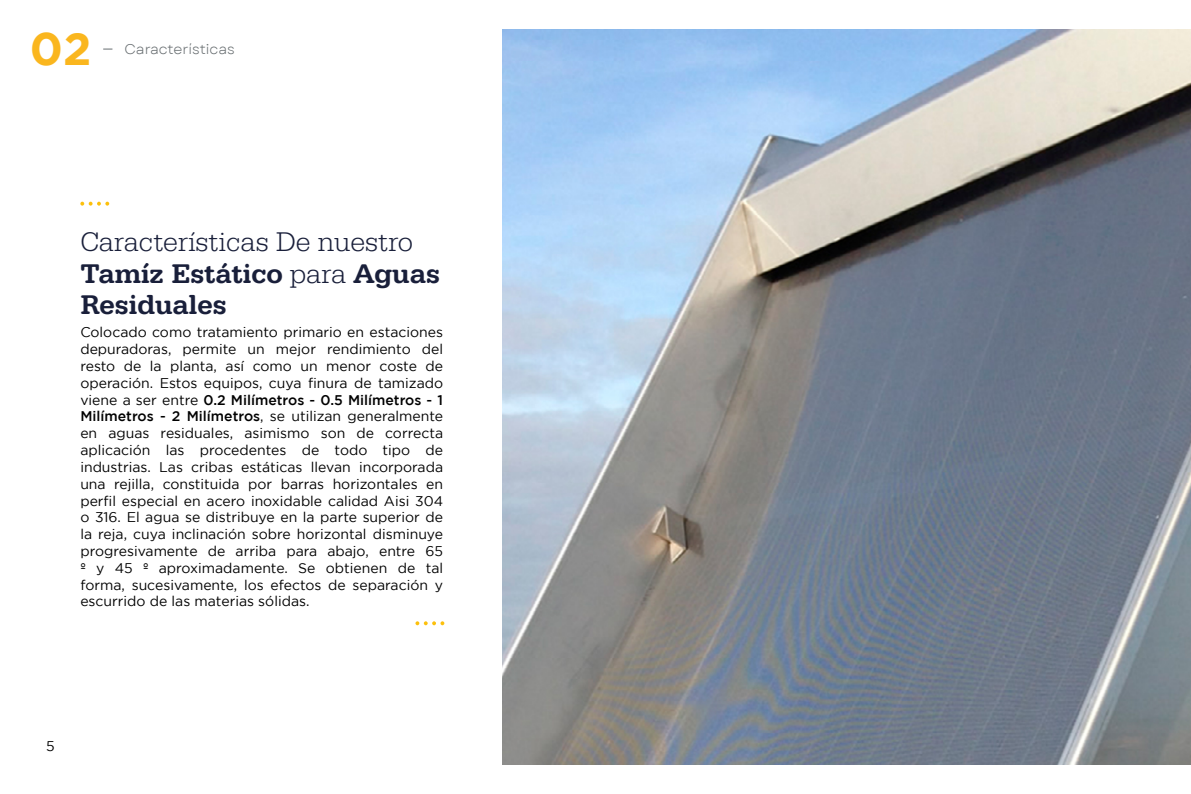
<style>
.page{position:relative;width:1191px;height:794px;background:#fff}
.page>*{position:absolute;margin:0;border:0;box-sizing:border-box;transform-origin:0 0}
.t1{font:700 45.5px "Gotham";color:#fab61e}
.t2{font:300 28px/31.5px "FP Typewriter DEMO";color:#191f3a}
.t3{font:14px/16.8px "Gotham";color:#000;text-align:justify}
.t4{font:14px "Garet";color:#676d70}
.s1{font-weight:500}
</style>
<div class="page">
<svg style="left:103px;top:48px;width:9px;height:2px"></svg>
<svg style="left:415px;top:621px;width:29px;height:4px"></svg>
<svg style="left:80px;top:202px;width:29px;height:4px"></svg>
<img style="left:502px;top:30px;width:689px;height:734px">
<h1 class="t1" style="left:30px;top:23px;width:63px">02</h1>
<p class="t4" style="left:125px;top:40px;width:112px">Características</p>
<h2 class="t2" style="left:80px;top:226px;width:361px">Características De nuestro<br><span class="s1">Tamíz Estático</span> para <span class="s1">Aguas<br>Residuales</span></h2>
<p class="t3" style="left:80px;top:324px;width:364px">Colocado como tratamiento primario en estaciones depuradoras, permite un mejor rendimiento del resto de la planta, así como un menor coste de operación. Estos equipos, cuya finura de tamizado viene a ser entre <span class="s1">0.2 Milímetros - 0.5 Milímetros - 1<br>Milímetros - 2 Milímetros</span>, se utilizan generalmente en aguas residuales, asimismo son de correcta aplicación las procedentes de todo tipo de industrias. Las cribas estáticas llevan incorporada una rejilla, constituida por barras horizontales en perfil especial en acero inoxidable calidad Aisi 304 o 316. El agua se distribuye en la parte superior de la reja, cuya inclinación sobre horizontal disminuye progresivamente de arriba para abajo, entre 65 º y 45 º aproximadamente. Se obtienen de tal forma, sucesivamente, los efectos de separación y escurrido de las materias sólidas.</p>
<p class="t3" style="left:46px;top:738px;width:10px">5</p>
</div>
